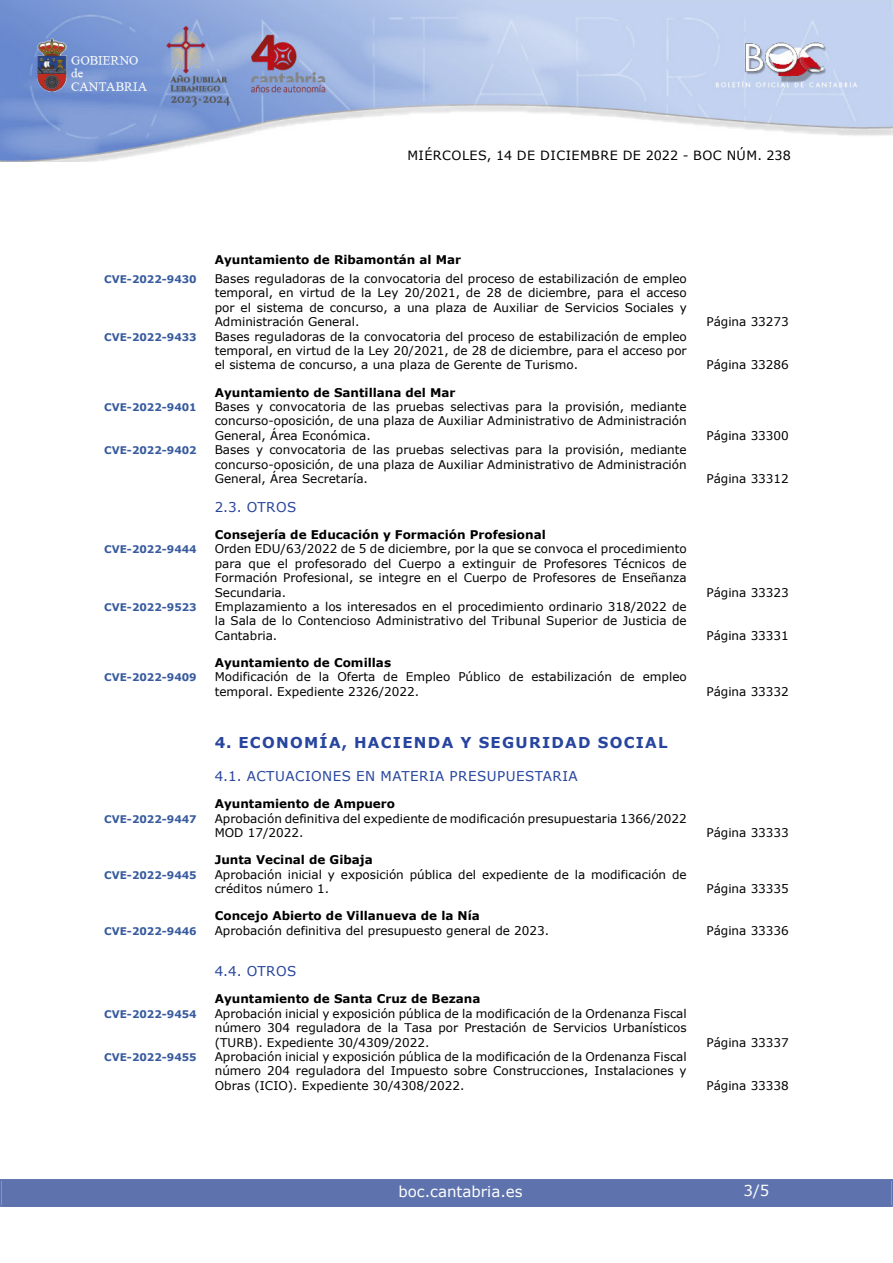
<style>
.page{position:relative;width:893px;height:1263px;background:#fff}
.page>*{position:absolute;margin:0;border:0;box-sizing:border-box;transform-origin:0 0}
.indice_1{font:700 15px "Verdana";letter-spacing:.085em;color:#27459e}
.t1{font:15px "Verdana";color:#fff}
.indice_2{font:13.5px "Verdana";letter-spacing:.035em;color:#27459e}
.t2{font:12.75px "Verdana";letter-spacing:.035em;color:#000}
.indice_4{font:12px/14.4px "Verdana";color:#000;text-align:justify}
.indice_3{font:700 12px "Verdana";color:#000}
.indice_4-2{font:700 10.5px "Verdana";color:#385b9e}
</style>
<div class="page">
<img style="left:0;top:0;width:893px;height:161px">
<div style="left:2px;top:1180px;width:889px;height:27px;background:#5e73ae"></div>
<div style="left:0;top:1179px;width:893px;height:28px;border:2px solid #5e73ae"></div>
<p class="t2" style="left:407px;top:147px;width:385px">MIÉRCOLES, 14 DE DICIEMBRE DE 2022 - BOC NÚM. 238</p>
<h4 class="indice_3" style="left:215px;top:251px;width:248px">Ayuntamiento de Ribamontán al Mar</h4>
<p class="indice_4-2" style="left:104px;top:272px;width:94px">CVE-2022-9430</p>
<p class="indice_4" style="left:215px;top:271px;width:473px">Bases reguladoras de la convocatoria del proceso de estabilización de empleo temporal, en virtud de la Ley 20/2021, de 28 de diciembre, para el acceso por el sistema de concurso, a una plaza de Auxiliar de Servicios Sociales y Administración General.</p>
<p class="indice_4-2" style="left:104px;top:329px;width:94px">CVE-2022-9433</p>
<p class="indice_4" style="left:215px;top:329px;width:473px">Bases reguladoras de la convocatoria del proceso de estabilización de empleo temporal, en virtud de la Ley 20/2021, de 28 de diciembre, para el acceso por el sistema de concurso, a una plaza de Gerente de Turismo.</p>
<h4 class="indice_3" style="left:215px;top:384px;width:242px">Ayuntamiento de Santillana del Mar</h4>
<p class="indice_4-2" style="left:104px;top:400px;width:94px">CVE-2022-9401</p>
<p class="indice_4" style="left:215px;top:399px;width:473px">Bases y convocatoria de las pruebas selectivas para la provisión, mediante concurso-oposición, de una plaza de Auxiliar Administrativo de Administración General, Área Económica.</p>
<p class="indice_4-2" style="left:104px;top:443px;width:94px">CVE-2022-9402</p>
<p class="indice_4" style="left:215px;top:442px;width:473px">Bases y convocatoria de las pruebas selectivas para la provisión, mediante concurso-oposición, de una plaza de Auxiliar Administrativo de Administración General, Área Secretaría.</p>
<h3 class="indice_2" style="left:215px;top:498px;width:83px">2.3. OTROS</h3>
<h4 class="indice_3" style="left:215px;top:526px;width:333px">Consejería de Educación y Formación Profesional</h4>
<p class="indice_4-2" style="left:104px;top:542px;width:94px">CVE-2022-9444</p>
<p class="indice_4" style="left:215px;top:542px;width:473px">Orden EDU/63/2022 de 5 de diciembre, por la que se convoca el procedimiento para que el profesorado del Cuerpo a extinguir de Profesores Técnicos de Formación Profesional, se integre en el Cuerpo de Profesores de Enseñanza Secundaria.</p>
<p class="indice_4-2" style="left:104px;top:600px;width:94px">CVE-2022-9523</p>
<p class="indice_4" style="left:215px;top:599px;width:473px">Emplazamiento a los interesados en el procedimiento ordinario 318/2022 de la Sala de lo Contencioso Administrativo del Tribunal Superior de Justicia de Cantabria.</p>
<h4 class="indice_3" style="left:215px;top:654px;width:178px">Ayuntamiento de Comillas</h4>
<p class="indice_4-2" style="left:104px;top:670px;width:94px">CVE-2022-9409</p>
<p class="indice_4" style="left:215px;top:670px;width:473px">Modificación de la Oferta de Empleo Público de estabilización de empleo temporal. Expediente 2326/2022.</p>
<h2 class="indice_1" style="left:215px;top:732px;width:455px">4. ECONOMÍA, HACIENDA Y SEGURIDAD SOCIAL</h2>
<h3 class="indice_2" style="left:215px;top:767px;width:365px">4.1. ACTUACIONES EN MATERIA PRESUPUESTARIA</h3>
<h4 class="indice_3" style="left:215px;top:795px;width:182px">Ayuntamiento de Ampuero</h4>
<p class="indice_4-2" style="left:104px;top:811px;width:94px">CVE-2022-9447</p>
<p class="indice_4" style="left:215px;top:811px;width:474px">Aprobación definitiva del expediente de modificación presupuestaria 1366/2022<br>MOD 17/2022.</p>
<h4 class="indice_3" style="left:215px;top:851px;width:159px">Junta Vecinal de Gibaja</h4>
<p class="indice_4-2" style="left:104px;top:867px;width:94px">CVE-2022-9445</p>
<p class="indice_4" style="left:215px;top:867px;width:473px">Aprobación inicial y exposición pública del expediente de la modificación de créditos número 1.</p>
<h4 class="indice_3" style="left:215px;top:907px;width:267px">Concejo Abierto de Villanueva de la Nía</h4>
<p class="indice_4" style="left:706px;top:314px;width:84px">Página 33273</p>
<p class="indice_4" style="left:706px;top:358px;width:84px">Página 33286</p>
<p class="indice_4" style="left:706px;top:428px;width:84px">Página 33300</p>
<p class="indice_4" style="left:706px;top:471px;width:84px">Página 33312</p>
<p class="indice_4" style="left:706px;top:585px;width:84px">Página 33323</p>
<p class="indice_4" style="left:706px;top:628px;width:84px">Página 33331</p>
<p class="indice_4" style="left:706px;top:684px;width:84px">Página 33332</p>
<p class="indice_4" style="left:706px;top:825px;width:84px">Página 33333</p>
<p class="indice_4" style="left:706px;top:881px;width:84px">Página 33335</p>
<p class="indice_4-2" style="left:104px;top:923px;width:94px">CVE-2022-9446</p>
<p class="indice_4" style="left:215px;top:923px;width:336px">Aprobación definitiva del presupuesto general de 2023.</p>
<p class="indice_4" style="left:706px;top:923px;width:84px">Página 33336</p>
<h3 class="indice_2" style="left:215px;top:962px;width:83px">4.4. OTROS</h3>
<h4 class="indice_3" style="left:215px;top:990px;width:267px">Ayuntamiento de Santa Cruz de Bezana</h4>
<p class="indice_4-2" style="left:104px;top:1006px;width:94px">CVE-2022-9454</p>
<p class="indice_4" style="left:215px;top:1006px;width:473px">Aprobación inicial y exposición pública de la modificación de la Ordenanza Fiscal número 304 reguladora de la Tasa por Prestación de Servicios Urbanísticos (TURB). Expediente 30/4309/2022.</p>
<p class="indice_4" style="left:706px;top:1035px;width:84px">Página 33337</p>
<p class="indice_4-2" style="left:104px;top:1050px;width:94px">CVE-2022-9455</p>
<p class="indice_4" style="left:215px;top:1049px;width:473px">Aprobación inicial y exposición pública de la modificación de la Ordenanza Fiscal número 204 reguladora del Impuesto sobre Construcciones, Instalaciones y Obras (ICIO). Expediente 30/4308/2022.</p>
<p class="indice_4" style="left:706px;top:1078px;width:84px">Página 33338</p>
<p class="t1" style="left:398px;top:1181px;width:126px">boc.cantabria.es</p>
<p class="t1" style="left:744px;top:1180px;width:27px">3/5</p>
</div>
